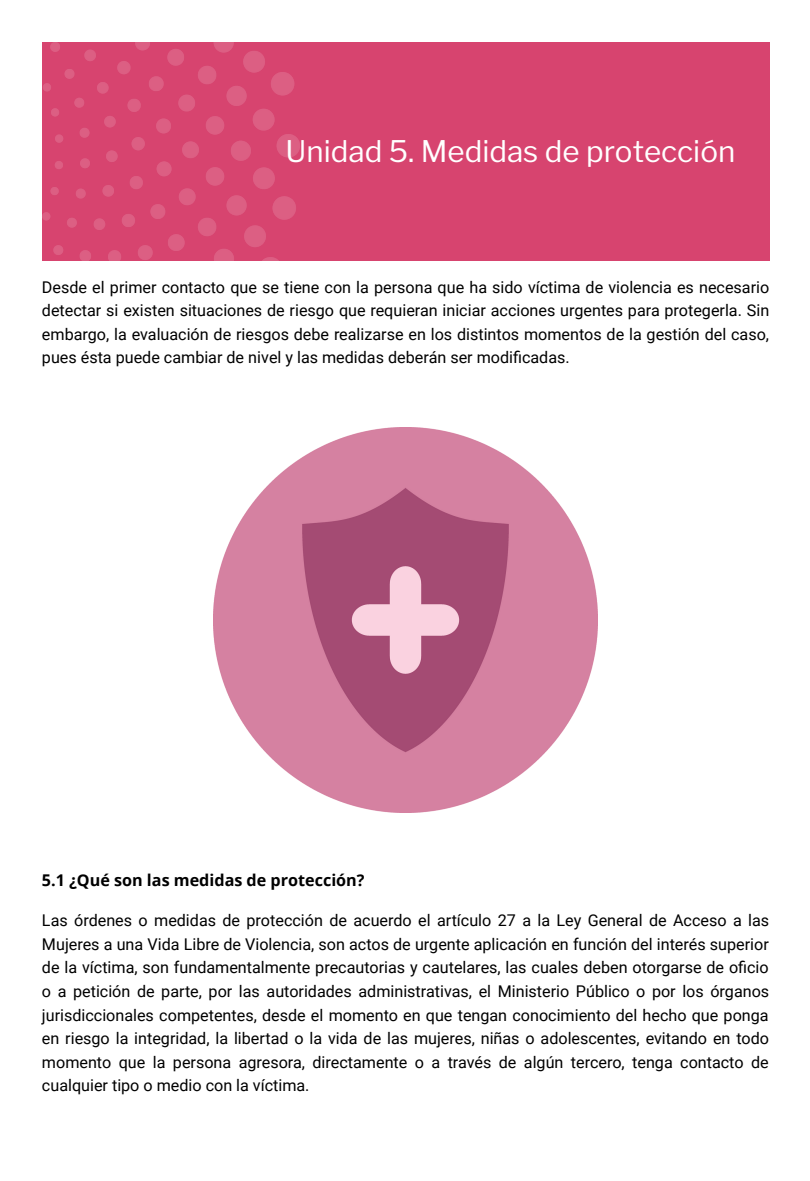
<style>
.page{position:relative;width:810px;height:1181px;background:#fff}
.page>*{position:absolute;margin:0;border:0;box-sizing:border-box;transform-origin:0 0}
.t1{font:29.55px "Libre Franklin";color:#fff}
.t2{font:16.2px/23.7px "Roboto";color:#000;text-align:justify}
.t3{font:700 16.2px "Open Sans";color:#000}
</style>
<div class="page">
<div style="left:42px;top:42px;width:727px;height:218px;background:#d7446f"></div>
<img style="left:42px;top:42px;width:258px;height:218px">
<img style="left:214px;top:427px;width:384px;height:385px">
<p class="t1" style="left:286px;top:133px;width:451px">Unidad 5. Medidas de protección</p>
<p class="t2" style="left:42px;top:275px;width:729px">Desde el primer contacto que se tiene con la persona que ha sido víctima de violencia es necesario detectar si existen situaciones de riesgo que requieran iniciar acciones urgentes para protegerla. Sin embargo, la evaluación de riesgos debe realizarse en los distintos momentos de la gestión del caso, pues ésta puede cambiar de nivel y las medidas deberán ser modificadas.</p>
<p class="t3" style="left:42px;top:868px;width:324px">5.1 ¿Qué son las medidas de protección?</p>
<p class="t2" style="left:42px;top:908px;width:729px">Las órdenes o medidas de protección de acuerdo el artículo 27 a la Ley General de Acceso a las Mujeres a una Vida Libre de Violencia, son actos de urgente aplicación en función del interés superior de la víctima, son fundamentalmente precautorias y cautelares, las cuales deben otorgarse de oficio o a petición de parte, por las autoridades administrativas, el Ministerio Público o por los órganos jurisdiccionales competentes, desde el momento en que tengan conocimiento del hecho que ponga en riesgo la integridad, la libertad o la vida de las mujeres, niñas o adolescentes, evitando en todo momento que la persona agresora, directamente o a través de algún tercero, tenga contacto de cualquier tipo o medio con la víctima.</p>
</div>
